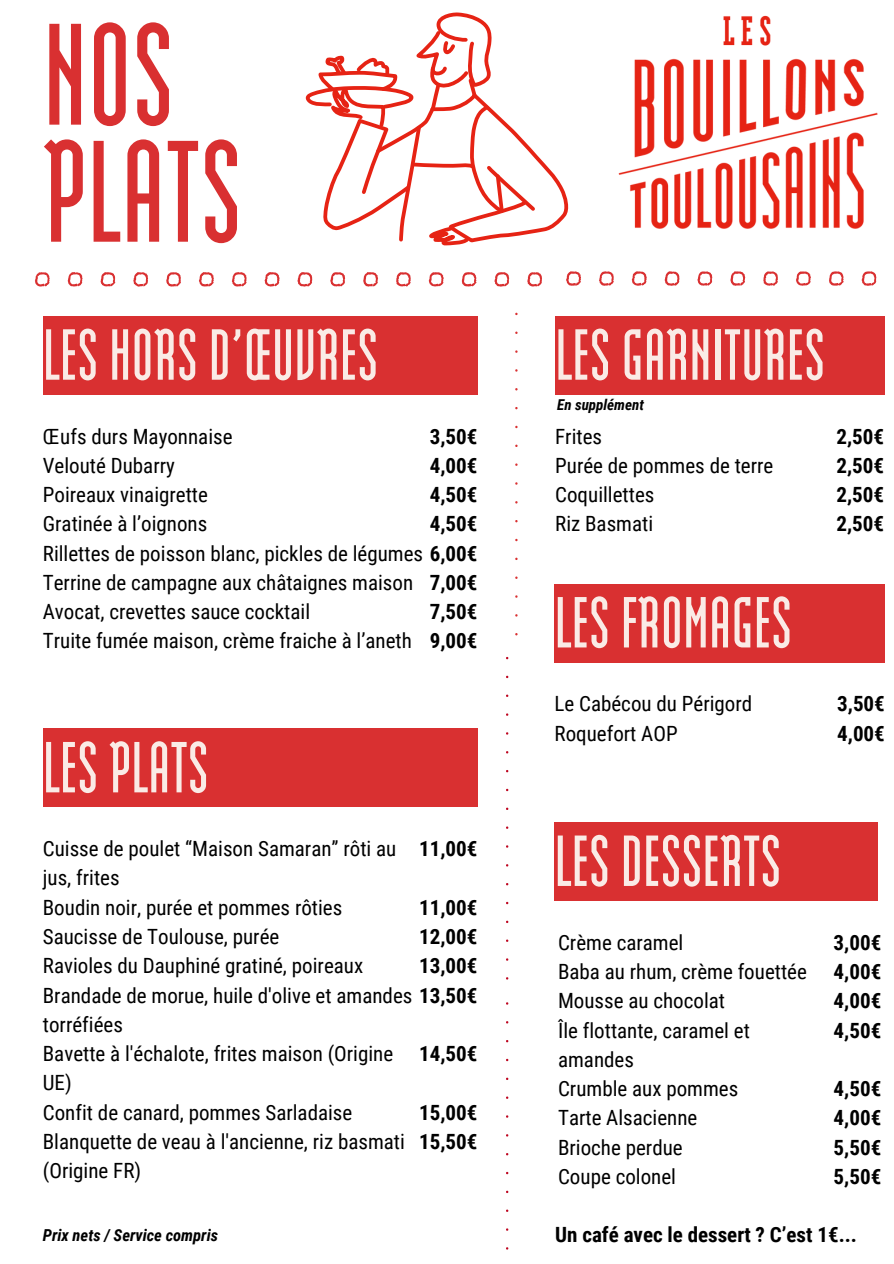
<style>
.page{position:relative;width:894px;height:1264px;background:#fff}
.page>*{position:absolute;margin:0;border:0;box-sizing:border-box;transform-origin:0 0}
.t1{font:700 144px/117px "Modula OT Sans";color:#d93031}
.t2{font:700 72px "Modula OT Sans";color:#faebe6}
.t3{font:21px/29.2px "Roboto Condensed";color:#000}
.t4{font:700 21px/29.2px "Roboto Condensed";color:#000;text-align:justify}
.t5{font:italic 700 16.5px "Roboto Condensed";color:#000}
.t6{font:italic 700 15px "Roboto Condensed";color:#000}
.s1{font-weight:700}
</style>
<div class="page">
<div style="left:554px;top:822px;width:323px;height:78px;background:#d93031"></div>
<div style="left:43px;top:316px;width:434px;height:78px;background:#d93031"></div>
<div style="left:43px;top:728px;width:434px;height:79px;background:#d93031"></div>
<div style="left:555px;top:316px;width:328px;height:78px;background:#d93031"></div>
<div style="left:554px;top:583px;width:330px;height:79px;background:#d93031"></div>
<img style="left:618px;top:15px;width:260px;height:214px">
<svg style="left:35px;top:272px;width:15px;height:14px"></svg>
<svg style="left:68px;top:272px;width:14px;height:14px"></svg>
<svg style="left:100px;top:272px;width:15px;height:14px"></svg>
<svg style="left:133px;top:272px;width:15px;height:14px"></svg>
<svg style="left:166px;top:272px;width:15px;height:14px"></svg>
<svg style="left:199px;top:272px;width:15px;height:14px"></svg>
<svg style="left:232px;top:272px;width:14px;height:14px"></svg>
<svg style="left:264px;top:272px;width:15px;height:14px"></svg>
<svg style="left:297px;top:272px;width:15px;height:14px"></svg>
<svg style="left:330px;top:272px;width:15px;height:14px"></svg>
<svg style="left:363px;top:272px;width:15px;height:14px"></svg>
<svg style="left:396px;top:272px;width:14px;height:14px"></svg>
<svg style="left:428px;top:272px;width:15px;height:14px"></svg>
<svg style="left:461px;top:272px;width:15px;height:14px"></svg>
<svg style="left:494px;top:272px;width:15px;height:14px"></svg>
<svg style="left:527px;top:272px;width:15px;height:14px"></svg>
<svg style="left:566px;top:271px;width:15px;height:15px"></svg>
<svg style="left:599px;top:271px;width:14px;height:15px"></svg>
<svg style="left:631px;top:271px;width:15px;height:15px"></svg>
<svg style="left:664px;top:271px;width:15px;height:15px"></svg>
<svg style="left:697px;top:271px;width:15px;height:15px"></svg>
<svg style="left:730px;top:271px;width:15px;height:15px"></svg>
<svg style="left:763px;top:271px;width:14px;height:15px"></svg>
<svg style="left:796px;top:271px;width:14px;height:15px"></svg>
<svg style="left:829px;top:271px;width:14px;height:15px"></svg>
<svg style="left:861px;top:271px;width:15px;height:15px"></svg>
<svg style="left:306px;top:12px;width:262px;height:233px"></svg>
<h1 class="t1" style="left:43px;top:13px;width:201px">NOS<br>PLATS</h1>
<h2 class="t2" style="left:43px;top:315px;width:337px">LES HORS D’ŒUVRES</h2>
<p class="t3" style="left:43px;top:420px;width:436px">Œufs durs Mayonnaise<br>Velouté Dubarry<br>Poireaux vinaigrette<br>Gratinée à l’oignons<br>Rillettes de poisson blanc, pickles de légumes <span class="s1">6,00€<br></span>Terrine de campagne aux châtaignes maison<br>Avocat, crevettes sauce cocktail<br>Truite fumée maison, crème fraiche à l’aneth</p>
<p class="t4" style="left:429px;top:420px;width:49px">3,50€ 4,00€ 4,50€ 4,50€</p>
<p class="t4" style="left:429px;top:567px;width:49px">7,00€ 7,50€ 9,00€</p>
<h2 class="t2" style="left:43px;top:727px;width:167px">LES PLATS</h2>
<p class="t3" style="left:43px;top:833px;width:436px">Cuisse de poulet “Maison Samaran” rôti au<br>jus, frites<br>Boudin noir, purée et pommes rôties<br>Saucisse de Toulouse, purée<br>Ravioles du Dauphiné gratiné, poireaux<br>Brandade de morue, huile d'olive et amandes <span class="s1">13,50€ </span>torréfiées<br>Bavette à l'échalote, frites maison (Origine<br>UE)<br>Confit de canard, pommes Sarladaise<br>Blanquette de veau à l'ancienne, riz basmati<br>(Origine FR)</p>
<p class="t4" style="left:419px;top:833px;width:60px">11,00€</p>
<p class="t4" style="left:419px;top:891px;width:60px">11,00€ 12,00€ 13,00€</p>
<p class="t4" style="left:419px;top:1038px;width:60px">14,50€</p>
<p class="t4" style="left:419px;top:1096px;width:60px">15,00€<br>15,50€</p>
<h2 class="t2" style="left:555px;top:315px;width:271px">LES GARNITURES</h2>
<p class="t6" style="left:557px;top:394px;width:88px">En supplément</p>
<p class="t3" style="left:555px;top:420px;width:220px">Frites<br>Purée de pommes de terre<br>Coquillettes<br>Riz Basmati</p>
<p class="t4" style="left:836px;top:420px;width:49px">2,50€ 2,50€ 2,50€ 2,50€</p>
<h2 class="t2" style="left:554px;top:582px;width:239px">LES FROMAGES</h2>
<p class="t3" style="left:554px;top:688px;width:199px">Le Cabécou du Périgord<br>Roquefort AOP</p>
<p class="t4" style="left:837px;top:688px;width:49px">3,50€<br>4,00€</p>
<h2 class="t2" style="left:554px;top:821px;width:228px">LES DESSERTS</h2>
<p class="t3" style="left:558px;top:926px;width:250px">Crème caramel<br>Baba au rhum, crème fouettée<br>Mousse au chocolat<br>Île flottante, caramel et amandes<br>Crumble aux pommes<br>Tarte Alsacienne<br>Brioche perdue<br>Coupe colonel</p>
<p class="t4" style="left:833px;top:926px;width:49px">3,00€ 4,00€ 4,00€ 4,50€</p>
<p class="t4" style="left:833px;top:1073px;width:49px">4,50€ 4,00€ 5,50€ 5,50€</p>
<p class="t5" style="left:43px;top:1223px;width:177px">Prix nets / Service compris</p>
<p class="t4" style="left:555px;top:1219px;width:303px">Un café avec le dessert ? C’est 1€...</p>
</div>
